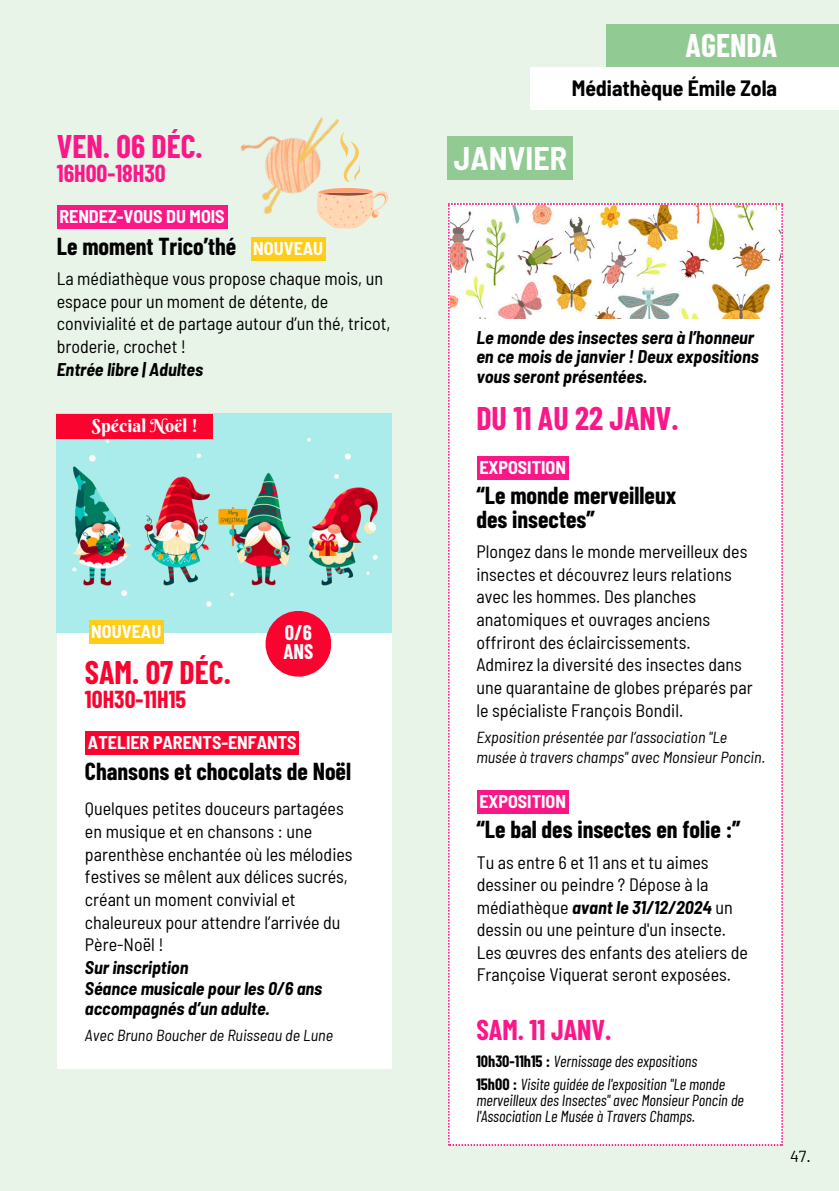
<style>
.page{position:relative;width:839px;height:1191px;background:#fff}
.page>*{position:absolute;margin:0;border:0;box-sizing:border-box;transform-origin:0 0}
.t1{font:700 32px "Barlow Condensed";color:#fb1788}
.t2{font:700 32px "Barlow Condensed";color:#fb032f}
.t3{font:700 semi-condensed 32px "Barlow";color:#fff}
.t4{font:700 32px "Barlow Condensed";color:#fff}
.t5{font:700 28px "Barlow Condensed";color:#fb1788}
.t6{font:700 24px/24px "Barlow Condensed";color:#000}
.t7{font:700 24px "Barlow Condensed";color:#fb032f}
.t8{font:700 24px "Barlow Condensed";color:#fb1788}
.t9{font:700 semi-condensed 21.6px "Barlow";color:#000}
.t10{font:700 20.6px/19px "Barlow Condensed";color:#fff}
.t11{font:semi-condensed 18px/22.6px "Barlow";color:#000}
.t12{font:italic 700 semi-condensed 18px/19.6px "Barlow";color:#000}
.t13{font:700 semi-condensed 18px "Barlow";color:#fff}
.t14{font:18px "Berkshire Swash";color:#fff}
.t15{font:italic 16px/23.4px "Barlow Condensed";color:#000}
.t16{font:italic semi-condensed 16px/20px "Barlow";color:#000}
.t17{font:16px "Barlow";color:#000}
.s1{font-weight:700;font-style:italic}
.s2{font-weight:700;font-style:normal}
</style>
<div class="page">
<div style="left:0;top:0;width:838px;height:1191px;background:#e9f4e9"></div>
<div style="left:530px;top:67px;width:308px;height:42px;background:#fff"></div>
<div style="left:605px;top:24px;width:233px;height:43px;background:#91ca92"></div>
<img style="left:227px;top:117px;width:112px;height:103px">
<svg style="left:340px;top:132px;width:20px;height:50px"></svg>
<svg style="left:317px;top:188px;width:71px;height:40px"></svg>
<div style="left:57px;top:512px;width:334px;height:557px;background:#fff"></div>
<img style="left:57px;top:414px;width:334px;height:219px">
<div style="left:265px;top:611px;width:66px;height:66px;background:#fb032f;border-radius:50%"></div>
<div style="left:448px;top:204px;width:334px;height:942px;background:#fff"></div>
<img style="left:450px;top:206px;width:330px;height:112px">
<div style="left:57px;top:205px;width:170px;height:24px;background:#fb1788"></div>
<div style="left:85px;top:731px;width:214px;height:24px;background:#fb032f"></div>
<div style="left:57px;top:414px;width:156px;height:25px;background:#fb032f"></div>
<div style="left:448px;top:137px;width:125px;height:43px;background:#91ca92"></div>
<div style="left:477px;top:456px;width:91px;height:23px;background:#fb1788"></div>
<div style="left:477px;top:790px;width:91px;height:24px;background:#fb1788"></div>
<div style="left:251px;top:237px;width:75px;height:23px;background:#ffcd15"></div>
<div style="left:89px;top:621px;width:75px;height:23px;background:#ffcd15"></div>
<p class="t1" style="left:57px;top:126px;width:147px">VEN. 06 DÉC.</p>
<p class="t8" style="left:57px;top:158px;width:110px">16H00-18H30</p>
<p class="t13" style="left:59px;top:205px;width:167px">RENDEZ-VOUS DU MOIS</p>
<h6 class="t6" style="left:57px;top:233px;width:181px">Le moment Trico’thé</h6>
<h6 class="t13" style="left:253px;top:237px;width:71px">NOUVEAU</h6>
<p class="t11" style="left:57px;top:266px;width:335px">La médiathèque vous propose chaque mois, un espace pour un moment de détente, de convivialité et de partage autour d’un thé, tricot, broderie, crochet !</p>
<p class="t12" style="left:57px;top:359px;width:148px">Entrée libre | Adultes</p>
<p class="t14" style="left:92px;top:414px;width:108px">Spécial Noël !</p>
<h6 class="t13" style="left:91px;top:620px;width:71px">NOUVEAU</h6>
<p class="t2" style="left:85px;top:652px;width:147px">SAM. 07 DÉC.</p>
<p class="t7" style="left:85px;top:684px;width:102px">10H30-11H15</p>
<h4 class="t10" style="left:283px;top:623px;width:31px">0/6<br>ANS</h4>
<p class="t13" style="left:88px;top:731px;width:210px">ATELIER PARENTS-ENFANTS</p>
<h6 class="t6" style="left:85px;top:758px;width:267px">Chansons et chocolats de Noël</h6>
<h5 class="t11" style="left:85px;top:797px;width:269px">Quelques petites douceurs partagées en musique et en chansons : une parenthèse enchantée où les mélodies festives se mêlent aux délices sucrés, créant un moment convivial et chaleureux pour attendre l’arrivée du<br>Père-Noël !</h5>
<h3 class="t12" style="left:85px;top:957px;width:105px">Sur inscription</h3>
<p class="t12" style="left:85px;top:978px;width:239px">Séance musicale pour les 0/6 ans accompagnés d’un adulte.</p>
<p class="t16" style="left:85px;top:1024px;width:249px">Avec Bruno Boucher de Ruisseau de Lune</p>
<h6 class="t4" style="left:685px;top:25px;width:93px">AGENDA</h6>
<h4 class="t9" style="left:571px;top:74px;width:207px">Médiathèque Émile Zola</h4>
<h1 class="t3" style="left:454px;top:138px;width:115px">JANVIER</h1>
<h4 class="t12" style="left:476px;top:327px;width:284px">Le monde des insectes sera à l’honneur en ce mois de janvier ! Deux expositions vous seront présentées.</h4>
<p class="t1" style="left:476px;top:398px;width:204px">DU 11 AU 22 JANV.</p>
<p class="t13" style="left:479px;top:456px;width:88px">EXPOSITION</p>
<p class="t6" style="left:476px;top:483px;width:201px">“Le monde merveilleux des insectes”</p>
<h4 class="t11" style="left:476px;top:540px;width:272px">Plongez dans le monde merveilleux des insectes et découvrez leurs relations avec les hommes. Des planches anatomiques et ouvrages anciens offriront des éclaircissements.</h4>
<h1 class="t11" style="left:476px;top:653px;width:278px">Admirez la diversité des insectes dans une quarantaine de globes préparés par le spécialiste François Bondil.</h1>
<p class="t16" style="left:476px;top:727px;width:290px">Exposition présentée par l’association "Le musée à travers champs" avec Monsieur Poncin.</p>
<p class="t13" style="left:479px;top:790px;width:88px">EXPOSITION</p>
<h4 class="t6" style="left:476px;top:817px;width:266px">“Le bal des insectes en folie :”</h4>
<p class="t11" style="left:477px;top:850px;width:257px">Tu as entre 6 et 11 ans et tu aimes dessiner ou peindre ? Dépose à la médiathèque <span class="s1">avant le 31/12/2024</span> un dessin ou une peinture d'un insecte.</p>
<h1 class="t11" style="left:477px;top:940px;width:273px">Les œuvres des enfants des ateliers de<br>Françoise Viquerat seront exposées.</h1>
<h2 class="t5" style="left:476px;top:1012px;width:137px">SAM. 11 JANV.</h2>
<p class="t15" style="left:476px;top:1049px;width:250px"><span class="s2">10h30-11h15 :</span> Vernissage des expositions<br><span class="s2">15h00 :</span> Visite guidée de l'exposition "Le monde</p>
<p class="t15" style="left:476px;top:1092px;width:269px;line-height:15.8px">merveilleux des Insectes" avec Monsieur Poncin de l'Association Le Musée à Travers Champs.</p>
<p class="t17" style="left:790px;top:1146px;width:22px">47.</p>
</div>
